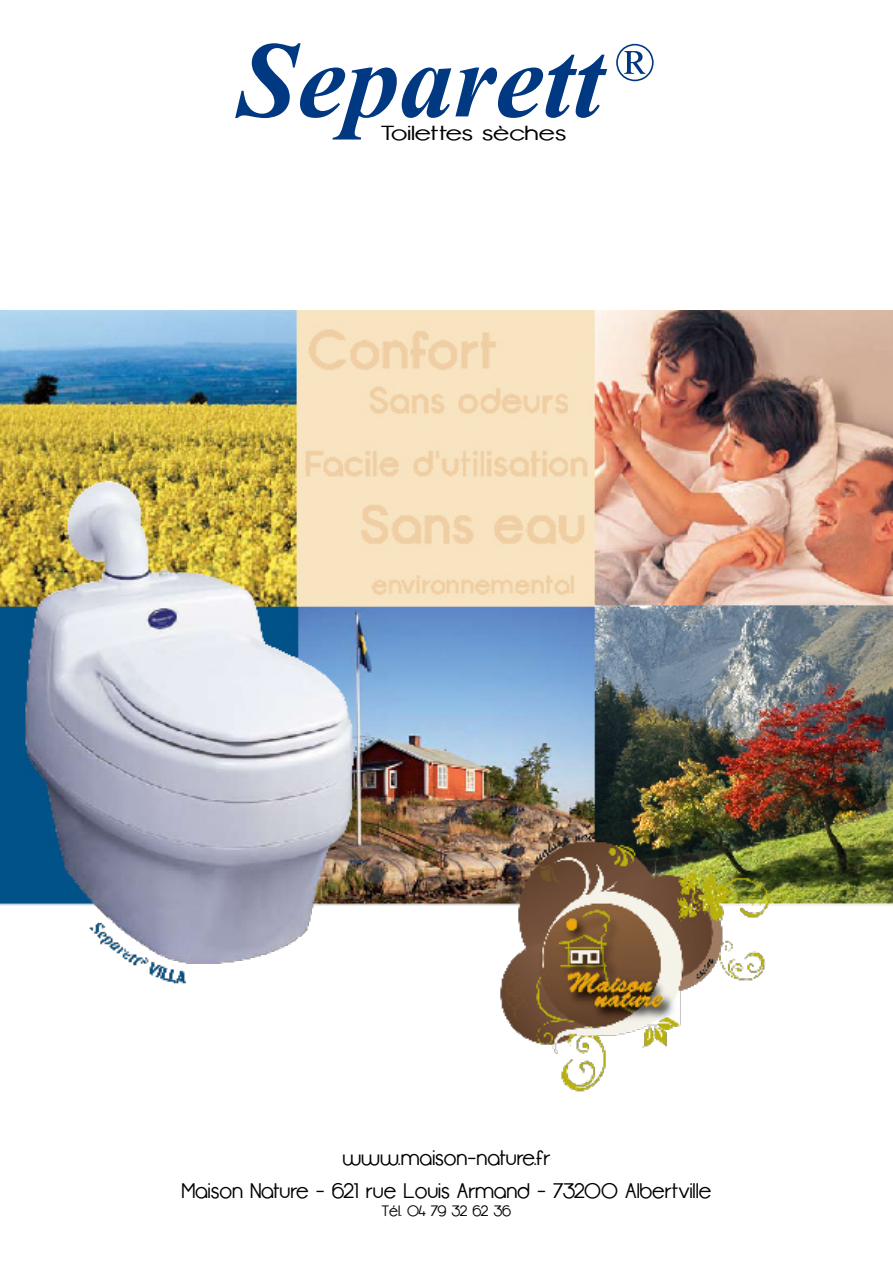
<style>
.page{position:relative;width:893px;height:1263px;background:#fff}
.page>*{position:absolute;margin:0;border:0;box-sizing:border-box;transform-origin:0 0}
.t1{font:italic 700 108px "Times New Roman";color:#003882}
.t2{font:21px/32.2px "Opificio";color:#000;text-align:center}
.t3{font:20.25px "Opificio";color:#000;scale:1.33 1}
.t4{font:15px "Opificio";letter-spacing:-.03em;color:#000}
</style>
<div class="page">
<img style="left:0;top:310px;width:893px;height:782px">
<h1 class="t1" style="left:238px;top:5px;width:419px">Separett <sup>®</sup></h1>
<p class="t3" style="left:381px;top:121px;width:141px">Toilettes sèches</p>
<p class="t2" style="left:182px;top:1142px;width:531px">www.maison-nature.fr<br>Maison Nature - 621 rue Louis Armand - 73200 Albertville</p>
<p class="t4" style="left:382px;top:1202px;width:131px">Tél. 04 79 32 62 36</p>
</div>
